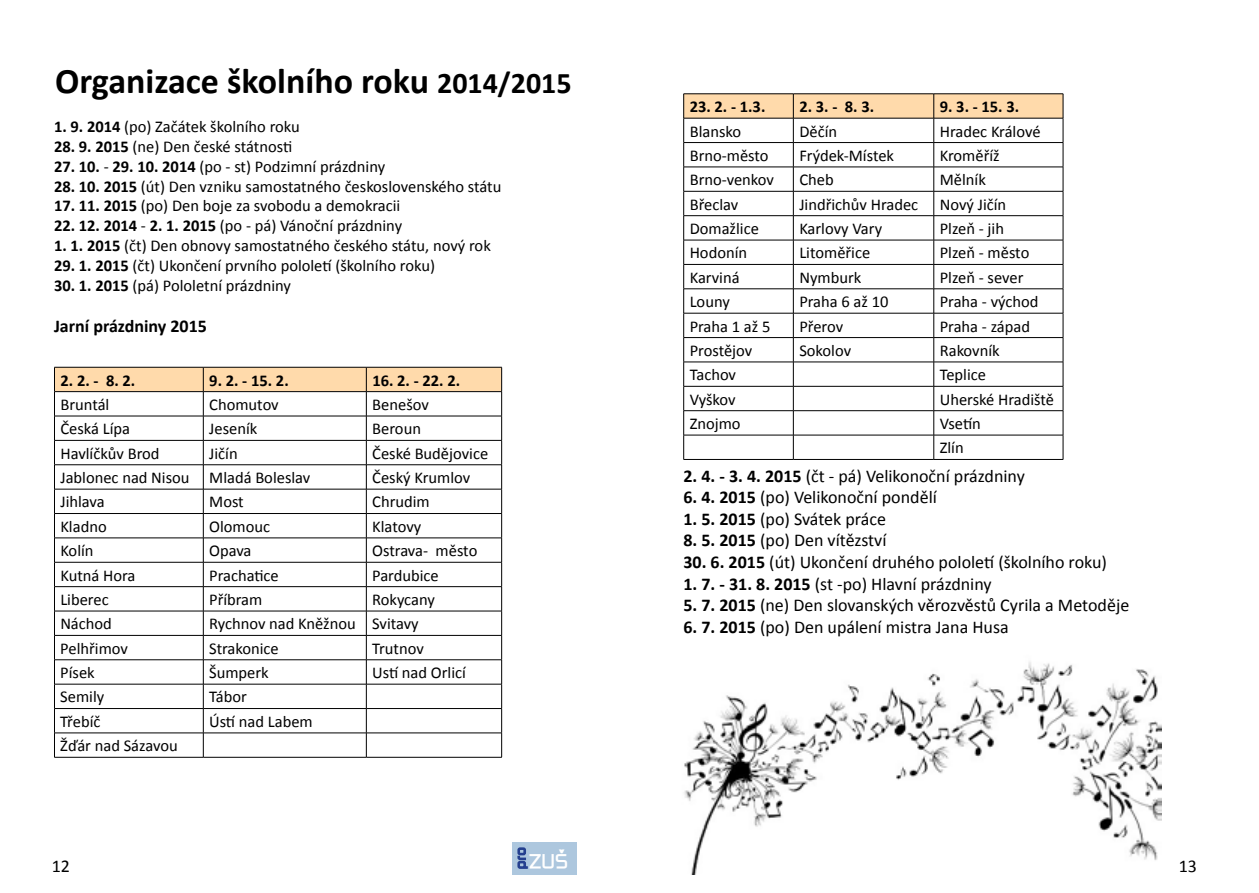
<style>
.page{position:relative;width:1259px;height:893px;background:#fff}
.page>*{position:absolute;margin:0;border:0;box-sizing:border-box;transform-origin:0 0}
.t1{font:700 36px "Calibri";color:#000}
.t2{font:18px "Calibri";color:#000}
.t3{font:700 18px "Calibri";color:#000}
.t4{font:16.5px/24.3px "Calibri";color:#000}
.t5{font:700 16.5px "Calibri";color:#000}
.t6{font:700 16.5px "Zekton";color:#fff}
.s1{font-size:30px}
.s2{font-weight:700}
</style>
<div class="page">
<div style="left:512px;top:842px;width:64px;height:32px;background:#adc7de"></div>
<svg style="left:517px;top:847px;width:11px;height:22px"></svg>
<hr style="left:54px;top:757px;width:149px;height:1px;background:#000">
<hr style="left:203px;top:757px;width:163px;height:1px;background:#000">
<hr style="left:366px;top:757px;width:136px;height:1px;background:#000">
<svg style="left:54px;top:367px;width:448px;height:390px"></svg>
<hr style="left:54px;top:391px;width:149px;height:1px;background:#000">
<hr style="left:203px;top:391px;width:163px;height:1px;background:#000">
<hr style="left:366px;top:391px;width:136px;height:1px;background:#000">
<hr style="left:54px;top:659px;width:149px;height:1px;background:#000">
<hr style="left:203px;top:659px;width:163px;height:1px;background:#000">
<hr style="left:366px;top:659px;width:136px;height:1px;background:#000">
<hr style="left:54px;top:684px;width:149px;height:1px;background:#000">
<hr style="left:203px;top:684px;width:163px;height:1px;background:#000">
<hr style="left:366px;top:684px;width:136px;height:1px;background:#000">
<hr style="left:54px;top:708px;width:149px;height:1px;background:#000">
<hr style="left:203px;top:708px;width:163px;height:1px;background:#000">
<hr style="left:366px;top:708px;width:136px;height:1px;background:#000">
<hr style="left:54px;top:733px;width:149px;height:1px;background:#000">
<hr style="left:203px;top:733px;width:163px;height:1px;background:#000">
<hr style="left:366px;top:733px;width:136px;height:1px;background:#000">
<hr style="left:683px;top:459px;width:110px;height:1px;background:#000">
<hr style="left:793px;top:459px;width:140px;height:1px;background:#000">
<hr style="left:933px;top:459px;width:130px;height:1px;background:#000">
<svg style="left:683px;top:94px;width:380px;height:365px"></svg>
<hr style="left:683px;top:118px;width:110px;height:1px;background:#000">
<hr style="left:793px;top:118px;width:140px;height:1px;background:#000">
<hr style="left:933px;top:118px;width:130px;height:1px;background:#000">
<img style="left:684px;top:662px;width:477px;height:212px">
<h1 class="t1" style="left:55px;top:59px;width:518px">Organizace školního roku <span class="s1">2014/2015</span></h1>
<p class="t4" style="left:54px;top:114px;width:247px"><span class="s2">1. 9. 2014</span> (po) Začátek školního roku</p>
<p class="t4" style="left:54px;top:134px;width:240px"><span class="s2">28. 9. 2015</span> (ne) Den české státnosti</p>
<p class="t4" style="left:54px;top:153px;width:333px"><span class="s2">27. 10.</span> - <span class="s2">29. 10. 2014</span> (po - st) Podzimní prázdniny</p>
<p class="t4" style="left:54px;top:173px;width:449px"><span class="s2">28. 10. 2015</span> (út) Den vzniku samostatného československého státu</p>
<p class="t4" style="left:54px;top:193px;width:348px"><span class="s2">17. 11. 2015</span> (po) Den boje za svobodu a demokracii</p>
<p class="t4" style="left:54px;top:213px;width:350px"><span class="s2">22. 12. 2014</span> - <span class="s2">2. 1. 2015</span> (po - pá) Vánoční prázdniny</p>
<p class="t4" style="left:54px;top:233px;width:438px"><span class="s2">1. 1. 2015</span> (čt) Den obnovy samostatného českého státu, nový rok</p>
<p class="t4" style="left:54px;top:252px;width:382px"><span class="s2">29. 1. 2015</span> (čt) Ukončení prvního pololetí (školního roku)</p>
<p class="t4" style="left:54px;top:272px;width:238px"><span class="s2">30. 1. 2015</span> (pá) Pololetní prázdniny</p>
<p class="t3" style="left:54px;top:315px;width:154px">Jarní prázdniny 2015</p>
<p class="t5" style="left:60px;top:370px;width:76px">2. 2. - 8. 2.</p>
<p class="t5" style="left:209px;top:370px;width:81px">9. 2. - 15. 2.</p>
<p class="t5" style="left:372px;top:370px;width:89px">16. 2. - 22. 2.</p>
<p class="t4" style="left:60px;top:392px;width:50px">Bruntál</p>
<p class="t4" style="left:209px;top:392px;width:71px">Chomutov</p>
<p class="t4" style="left:372px;top:392px;width:58px">Benešov</p>
<p class="t4" style="left:60px;top:416px;width:71px">Česká Lípa</p>
<p class="t4" style="left:209px;top:416px;width:50px">Jeseník</p>
<p class="t4" style="left:372px;top:416px;width:50px">Beroun</p>
<p class="t4" style="left:60px;top:440px;width:101px">Havlíčkův Brod</p>
<p class="t4" style="left:209px;top:440px;width:30px">Jičín</p>
<p class="t4" style="left:372px;top:440px;width:117px">České Budějovice</p>
<p class="t4" style="left:60px;top:465px;width:251px">Jablonec nad Nisou Mladá Boleslav</p>
<p class="t4" style="left:372px;top:465px;width:99px">Český Krumlov</p>
<p class="t4" style="left:60px;top:489px;width:46px">Jihlava</p>
<p class="t4" style="left:209px;top:489px;width:36px">Most</p>
<p class="t4" style="left:372px;top:489px;width:59px">Chrudim</p>
<p class="t4" style="left:60px;top:513px;width:48px">Kladno</p>
<p class="t4" style="left:209px;top:513px;width:62px">Olomouc</p>
<p class="t4" style="left:372px;top:513px;width:51px">Klatovy</p>
<p class="t4" style="left:60px;top:538px;width:35px">Kolín</p>
<p class="t4" style="left:209px;top:538px;width:44px">Opava</p>
<p class="t4" style="left:372px;top:538px;width:107px">Ostrava- město</p>
<p class="t4" style="left:60px;top:562px;width:77px">Kutná Hora</p>
<p class="t4" style="left:209px;top:562px;width:71px">Prachatice</p>
<p class="t4" style="left:372px;top:562px;width:68px">Pardubice</p>
<p class="t4" style="left:60px;top:587px;width:50px">Liberec</p>
<p class="t4" style="left:209px;top:587px;width:55px">Příbram</p>
<p class="t4" style="left:372px;top:587px;width:64px">Rokycany</p>
<p class="t4" style="left:60px;top:611px;width:53px">Náchod</p>
<p class="t4" style="left:209px;top:611px;width:211px">Rychnov nad Kněžnou Svitavy</p>
<p class="t4" style="left:60px;top:635px;width:69px">Pelhřimov</p>
<p class="t4" style="left:209px;top:635px;width:71px">Strakonice</p>
<p class="t4" style="left:372px;top:635px;width:53px">Trutnov</p>
<p class="t4" style="left:60px;top:660px;width:36px">Písek</p>
<p class="t4" style="left:209px;top:660px;width:61px">Šumperk</p>
<p class="t4" style="left:372px;top:660px;width:95px">Ustí nad Orlicí</p>
<p class="t4" style="left:60px;top:684px;width:46px">Semily</p>
<p class="t4" style="left:209px;top:684px;width:39px">Tábor</p>
<p class="t4" style="left:60px;top:708px;width:42px">Třebíč</p>
<p class="t4" style="left:209px;top:708px;width:105px">Ústí nad Labem</p>
<p class="t4" style="left:60px;top:733px;width:119px">Žďár nad Sázavou</p>
<p class="t5" style="left:689px;top:96px;width:77px">23. 2. - 1.3.</p>
<p class="t5" style="left:799px;top:96px;width:76px">2. 3. - 8. 3.</p>
<p class="t5" style="left:939px;top:96px;width:81px">9. 3. - 15. 3.</p>
<p class="t4" style="left:689px;top:118px;width:53px">Blansko</p>
<p class="t4" style="left:799px;top:118px;width:39px">Děčín</p>
<p class="t4" style="left:939px;top:118px;width:102px">Hradec Králové</p>
<p class="t4" style="left:689px;top:143px;width:80px">Brno-město</p>
<p class="t4" style="left:799px;top:143px;width:96px">Frýdek-Místek</p>
<p class="t4" style="left:939px;top:143px;width:61px">Kroměříž</p>
<p class="t4" style="left:689px;top:167px;width:86px">Brno-venkov</p>
<p class="t4" style="left:799px;top:167px;width:36px">Cheb</p>
<p class="t4" style="left:939px;top:167px;width:48px">Mělník</p>
<p class="t4" style="left:689px;top:191px;width:50px">Břeclav</p>
<p class="t4" style="left:799px;top:191px;width:120px">Jindřichův Hradec</p>
<p class="t4" style="left:939px;top:191px;width:68px">Nový Jičín</p>
<p class="t4" style="left:689px;top:216px;width:71px">Domažlice</p>
<p class="t4" style="left:799px;top:216px;width:84px">Karlovy Vary</p>
<p class="t4" style="left:939px;top:216px;width:66px">Plzeň - jih</p>
<p class="t4" style="left:689px;top:240px;width:59px">Hodonín</p>
<p class="t4" style="left:799px;top:240px;width:72px">Litoměřice</p>
<p class="t4" style="left:939px;top:240px;width:91px">Plzeň - město</p>
<p class="t4" style="left:689px;top:264px;width:51px">Karviná</p>
<p class="t4" style="left:799px;top:264px;width:63px">Nymburk</p>
<p class="t4" style="left:939px;top:264px;width:85px">Plzeň - sever</p>
<p class="t4" style="left:689px;top:289px;width:42px">Louny</p>
<p class="t4" style="left:799px;top:289px;width:91px">Praha 6 až 10</p>
<p class="t4" style="left:939px;top:289px;width:100px">Praha - východ</p>
<p class="t4" style="left:689px;top:313px;width:82px">Praha 1 až 5</p>
<p class="t4" style="left:799px;top:313px;width:45px">Přerov</p>
<p class="t4" style="left:939px;top:313px;width:92px">Praha - západ</p>
<p class="t4" style="left:689px;top:337px;width:64px">Prostějov</p>
<p class="t4" style="left:799px;top:337px;width:53px">Sokolov</p>
<p class="t4" style="left:939px;top:337px;width:61px">Rakovník</p>
<p class="t4" style="left:689px;top:362px;width:48px">Tachov</p>
<p class="t4" style="left:939px;top:362px;width:48px">Teplice</p>
<p class="t4" style="left:689px;top:386px;width:47px">Vyškov</p>
<p class="t4" style="left:939px;top:386px;width:116px">Uherské Hradiště</p>
<p class="t4" style="left:689px;top:411px;width:52px">Znojmo</p>
<p class="t4" style="left:939px;top:411px;width:43px">Vsetín<br>Zlín</p>
<p class="t2" style="left:683px;top:464px;width:343px"><span class="s2">2. 4. - 3. 4. 2015</span> (čt - pá) Velikonoční prázdniny</p>
<p class="t2" style="left:683px;top:486px;width:255px"><span class="s2">6. 4. 2015</span> (po) Velikonoční pondělí</p>
<p class="t2" style="left:683px;top:508px;width:204px"><span class="s2">1. 5. 2015</span> (po) Svátek práce</p>
<p class="t2" style="left:683px;top:529px;width:204px"><span class="s2">8. 5. 2015</span> (po) Den vítězství</p>
<p class="t2" style="left:683px;top:551px;width:425px"><span class="s2">30. 6. 2015</span> (út) Ukončení druhého pololetí (školního roku)</p>
<p class="t2" style="left:683px;top:572px;width:310px"><span class="s2">1. 7. - 31. 8. 2015</span> (st -po) Hlavní prázdniny</p>
<p class="t2" style="left:683px;top:594px;width:447px"><span class="s2">5. 7. 2015</span> (ne) Den slovanských věrozvěstů Cyrila a Metoděje</p>
<p class="t2" style="left:683px;top:616px;width:327px"><span class="s2">6. 7. 2015</span> (po) Den upálení mistra Jana Husa</p>
<p class="t2" style="left:52px;top:854px;width:20px">12</p>
<p class="t6" style="left:529px;top:849px;width:40px">ZUŠ</p>
<p class="t2" style="left:1178px;top:854px;width:20px">13</p>
</div>
